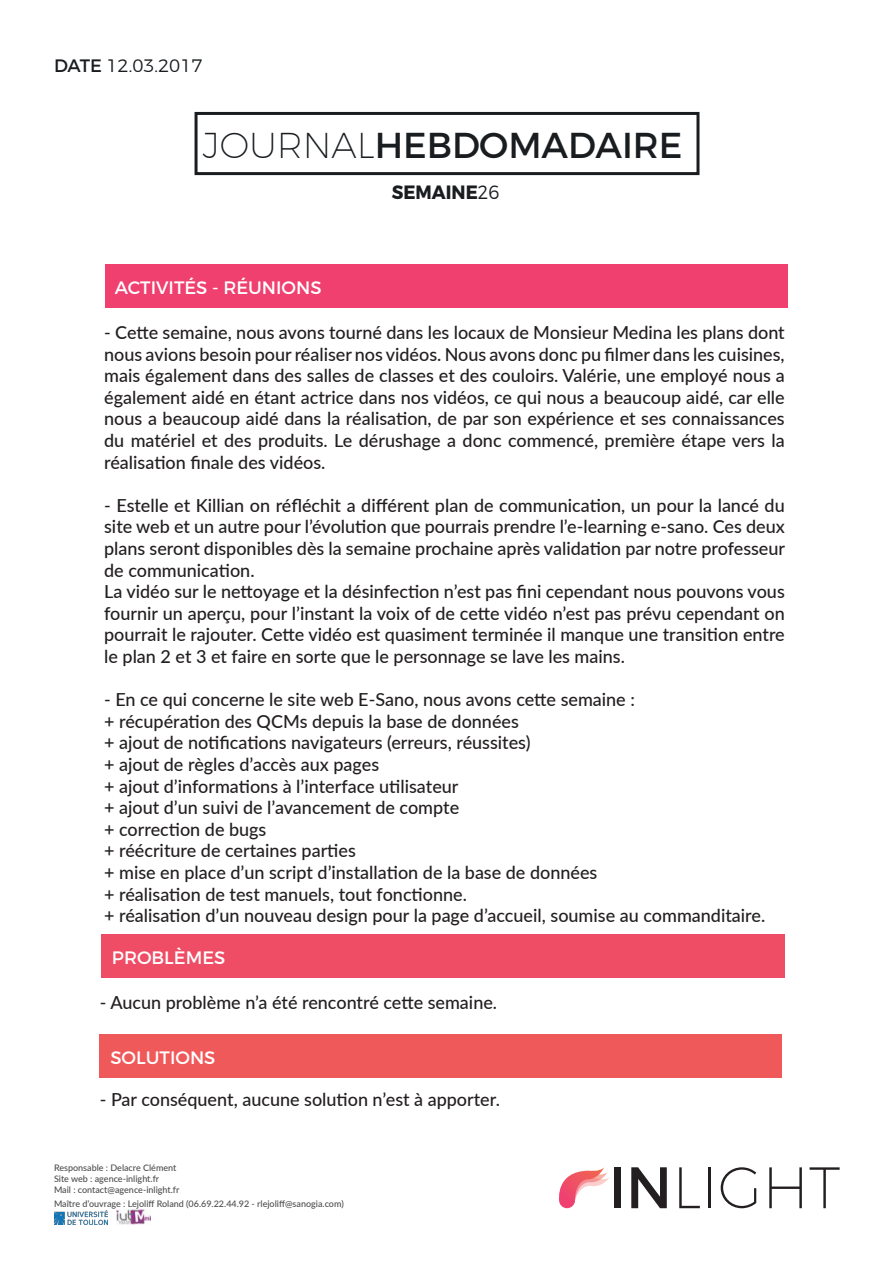
<style>
.page{position:relative;width:893px;height:1263px;background:#fff}
.page>*{position:absolute;margin:0;border:0;box-sizing:border-box;transform-origin:0 0}
.t1{font:200 58.5px "Montserrat";color:#231f20}
.t2{font:36px "Montserrat";color:#191d20}
.t3{font:700 19.2px "Montserrat";color:#191d20;scale:.93 1}
.t4{font:500 18px/21.6px "Lato";color:#231f20;text-align:justify}
.t5{font:18px "Montserrat";color:#fff}
.t6{font:300 18px "Montserrat";color:#191d20}
.t7{font:500 9px "Lato";color:#4e4d4e}
.s1{font-weight:400}
.s2{font-weight:200}
.s3{font-weight:300}
</style>
<div class="page">
<div style="left:195px;top:112px;width:504px;height:63px;border:3px solid #191d20"></div>
<svg style="left:559px;top:1192px;width:16px;height:16px"></svg>
<svg style="left:559px;top:1167px;width:50px;height:37px"></svg>
<div style="left:106px;top:265px;width:682px;height:43px;background:#ef4070"></div>
<img style="left:54px;top:1210px;width:53px;height:14px">
<img style="left:117px;top:1210px;width:33px;height:14px">
<div style="left:101px;top:934px;width:684px;height:44px;background:#ef4d66"></div>
<div style="left:100px;top:1034px;width:682px;height:43px;background:#f0595a"></div>
<p class="t6" style="left:54px;top:54px;width:150px"><span class="s1">DATE</span> 12.03.2017</p>
<p class="t2" style="left:203px;top:123px;width:481px"><span class="s2">JOURNAL</span>HEBDOMADAIRE</p>
<p class="t3" style="left:392px;top:180px;width:117px">SEMAINE<span class="s3">26</span></p>
<p class="t5" style="left:115px;top:276px;width:208px">ACTIVITÉS - RÉUNIONS</p>
<p class="t4" style="left:104px;top:321px;width:682px">- Cette semaine, nous avons tourné dans les locaux de Monsieur Medina les plans dont nous avions besoin pour réaliser nos vidéos. Nous avons donc pu filmer dans les cuisines, mais également dans des salles de classes et des couloirs. Valérie, une employé nous a également aidé en étant actrice dans nos vidéos, ce qui nous a beaucoup aidé, car elle nous a beaucoup aidé dans la réalisation, de par son expérience et ses connaissances du matériel et des produits. Le dérushage a donc commencé, première étape vers la réalisation finale des vidéos.</p>
<p class="t4" style="left:104px;top:494px;width:682px">- Estelle et Killian on réfléchit a différent plan de communication, un pour la lancé du site web et un autre pour l’évolution que pourrais prendre l’e-learning e-sano. Ces deux plans seront disponibles dès la semaine prochaine après validation par notre professeur de communication.</p>
<p class="t4" style="left:104px;top:580px;width:682px">La vidéo sur le nettoyage et la désinfection n’est pas fini cependant nous pouvons vous fournir un aperçu, pour l’instant la voix of de cette vidéo n’est pas prévu cependant on pourrait le rajouter. Cette vidéo est quasiment terminée il manque une transition entre le plan 2 et 3 et faire en sorte que le personnage se lave les mains.</p>
<p class="t4" style="left:104px;top:688px;width:532px">- En ce qui concerne le site web E-Sano, nous avons cette semaine :</p>
<p class="t4" style="left:104px;top:710px;width:416px">+ récupération des QCMs depuis la base de données</p>
<p class="t4" style="left:104px;top:731px;width:428px">+ ajout de notifications navigateurs (erreurs, réussites)</p>
<p class="t4" style="left:104px;top:753px;width:276px">+ ajout de règles d’accès aux pages</p>
<p class="t4" style="left:104px;top:774px;width:356px">+ ajout d’informations à l’interface utilisateur</p>
<p class="t4" style="left:104px;top:796px;width:356px">+ ajout d’un suivi de l’avancement de compte</p>
<p class="t4" style="left:104px;top:818px;width:164px">+ correction de bugs</p>
<p class="t4" style="left:104px;top:839px;width:253px">+ réécriture de certaines parties</p>
<p class="t4" style="left:104px;top:861px;width:495px">+ mise en place d’un script d’installation de la base de données</p>
<p class="t4" style="left:104px;top:882px;width:364px">+ réalisation de test manuels, tout fonctionne.</p>
<p class="t4" style="left:104px;top:904px;width:663px">+ réalisation d’un nouveau design pour la page d’accueil, soumise au commanditaire.</p>
<p class="t5" style="left:112px;top:946px;width:115px">PROBLÈMES</p>
<p class="t4" style="left:100px;top:991px;width:399px">- Aucun problème n’a été rencontré cette semaine.</p>
<p class="t5" style="left:110px;top:1046px;width:107px">SOLUTIONS</p>
<p class="t4" style="left:100px;top:1088px;width:402px">- Par conséquent, aucune solution n’est à apporter.</p>
<p class="t7" style="left:54px;top:1161px;width:124px">Responsable : Delacre Clément</p>
<p class="t7" style="left:54px;top:1172px;width:107px">Site web : agence-inlight.fr</p>
<p class="t7" style="left:54px;top:1183px;width:127px">Mail : contact@agence-inlight.fr</p>
<p class="t7" style="left:54px;top:1197px;width:291px">Maître d’ouvrage : Lejoliff Roland (06.69.22.44.92 - rlejoliff@sanogia.com)</p>
<p class="t1" style="left:608px;top:1152px;width:234px"><span class="s1">IN</span>LIGHT</p>
</div>
